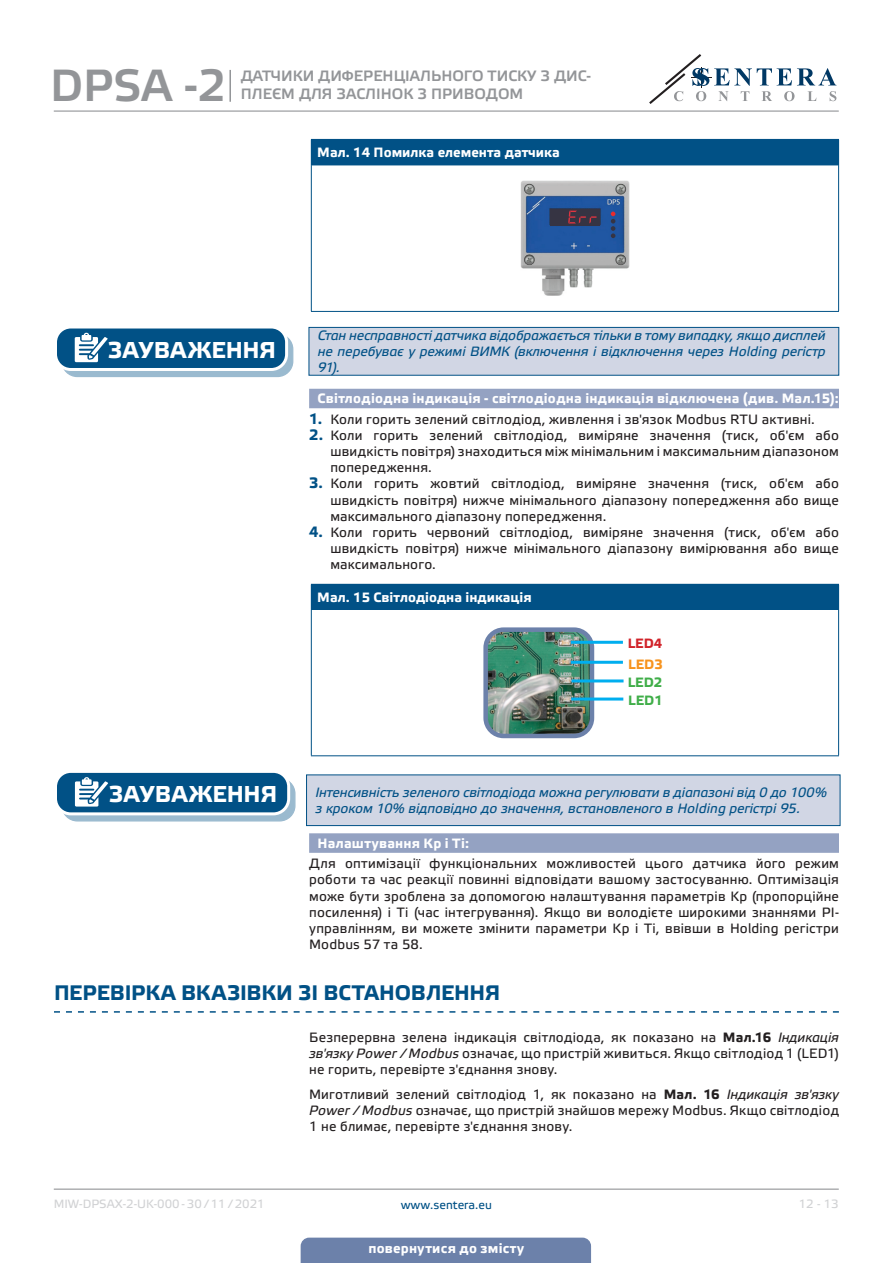
<style>
.page{position:relative;width:893px;height:1263px;background:#fff}
.page>*{position:absolute;margin:0;border:0;box-sizing:border-box;transform-origin:0 0}
.t1{font:45px "Etelka Medium Pro";color:#939598}
.t2{font:700 22.95px "Etelka Text Pro";letter-spacing:.01em;color:#fff}
.t3{font:700 21px "Etelka Text Pro";letter-spacing:-.01em;color:#015186}
.t4{font:15px/18px "Etelka Medium Pro";color:#939598}
.body{font:13.5px/16.2px "Etelka Text Pro";letter-spacing:.015em;color:#231f20;text-align:justify}
.attention{font:italic 13.5px/16.2px "Etelka Text Pro";letter-spacing:-.005em;color:#015186;text-align:justify}
.Number-roman{font:700 13.5px "Etelka Text Pro";letter-spacing:.02em;color:#fff}
.head-table{font:700 13.5px "Etelka Text Pro";color:#fff}
.t5{font:700 13.5px "Etelka Text Pro";color:#40ae49}
.t6{font:700 13.5px "Etelka Text Pro";color:#f7931d}
.t7{font:700 13.5px "Etelka Text Pro";color:#d1232a}
.t8{font:12px "Etelka Text Pro";color:#d1d2d4}
.t9{font:12px "Etelka Text Pro";color:#015186}
.s1{font-weight:700;font-size:15px;color:#015186}
.s2{font-weight:700}
.s3{font-style:italic}
</style>
<div class="page">
<hr style="left:54px;top:111px;width:785px;height:1px;background:#939598">
<hr style="left:54px;top:1188px;width:785px;height:2px;background:#939598">
<svg style="left:649px;top:54px;width:187px;height:50px"></svg>
<div style="left:301px;top:1237px;width:290px;height:26px;background:#6c81aa"></div>
<hr style="left:229px;top:70px;width:2px;height:32px;background:#939598">
<div style="left:309px;top:389px;width:530px;height:19px;background:#94a2c2"></div>
<div style="left:309px;top:833px;width:530px;height:20px;background:#94a2c2"></div>
<svg style="left:54px;top:1011px;width:785px;height:2px"></svg>
<div style="left:311px;top:139px;width:528px;height:26px;background:#015186"></div>
<hr style="left:311px;top:165px;width:1px;height:146px;background:#015186">
<hr style="left:312px;top:165px;width:526px;height:1px;background:#015186">
<hr style="left:838px;top:165px;width:1px;height:146px;background:#015186">
<hr style="left:311px;top:311px;width:528px;height:1px;background:#015186">
<img style="left:521px;top:181px;width:108px;height:115px">
<div style="left:550px;top:209px;width:50px;height:16px;background:#363443"></div>
<svg style="left:611px;top:212px;width:4px;height:26px"></svg>
<svg style="left:568px;top:211px;width:29px;height:12px"></svg>
<div style="left:62px;top:334px;width:231px;height:42px;background:#9abacf;border-radius:15px"></div>
<div style="left:61px;top:333px;width:232px;height:44px;border:1px solid #015186;border-radius:15px"></div>
<div style="left:56px;top:327px;width:231px;height:42px;background:#015186;border-radius:15px"></div>
<div style="left:54px;top:325px;width:234px;height:46px;border:3px solid #fff;border-radius:15px"></div>
<svg style="left:75px;top:333px;width:39px;height:37px"></svg>
<div style="left:309px;top:327px;width:530px;height:48px;background:#d1d6e4"></div>
<div style="left:309px;top:327px;width:530px;height:49px;border:1px solid #015186"></div>
<div style="left:311px;top:584px;width:528px;height:26px;background:#015186"></div>
<hr style="left:311px;top:610px;width:1px;height:145px;background:#015186">
<hr style="left:838px;top:610px;width:1px;height:145px;background:#015186">
<hr style="left:311px;top:755px;width:528px;height:1px;background:#015186">
<img style="left:488px;top:632px;width:101px;height:101px">
<div style="left:483px;top:627px;width:111px;height:111px;border:4px solid #6c81aa;border-radius:18px"></div>
<hr style="left:571px;top:697px;width:52px;height:3px;background:#00aeef">
<hr style="left:571px;top:679px;width:53px;height:3px;background:#00aeef">
<hr style="left:571px;top:661px;width:52px;height:3px;background:#00aeef">
<hr style="left:571px;top:641px;width:52px;height:3px;background:#00aeef">
<svg style="left:62px;top:778px;width:233px;height:43px"></svg>
<div style="left:61px;top:778px;width:235px;height:43px;border:1px solid #015186;border-radius:15px"></div>
<div style="left:56px;top:771px;width:233px;height:43px;background:#015186;border-radius:15px"></div>
<div style="left:54px;top:770px;width:236px;height:45px;border:3px solid #fff;border-radius:15px"></div>
<svg style="left:75px;top:777px;width:40px;height:38px"></svg>
<div style="left:307px;top:775px;width:533px;height:50px;background:#d1d6e4"></div>
<div style="left:306px;top:774px;width:534px;height:52px;border:1px solid #015186"></div>
<h1 class="t1" style="left:50px;top:61px;width:177px">DPSA -2</h1>
<p class="t4" style="left:241px;top:67px;width:352px">ДАТЧИКИ ДИФЕРЕНЦІАЛЬНОГО ТИСКУ З ДИС-<br>ПЛЕЄМ ДЛЯ ЗАСЛІНОК З ПРИВОДОМ</p>
<p class="head-table" style="left:317px;top:144px;width:244px">Мал. 14 Помилка елемента датчика</p>
<p class="t2" style="left:108px;top:335px;width:170px">ЗАУВАЖЕННЯ</p>
<p class="attention" style="left:318px;top:328px;width:509px">Стан несправності датчика відображається тільки в тому випадку, якщо дисплей не перебуває у режимі ВИМК (включення і відключення через Holding регістр 91).</p>
<p class="Number-roman" style="left:318px;top:390px;width:523px">Світлодіодна індикація - світлодіодна індикація відключена (див. Мал.15):</p>
<p class="body" style="left:309px;top:412px;width:507px"><span class="s1">1.</span> Коли горить зелений світлодіод, живлення і зв'язок Modbus RTU активні.</p>
<p class="body" style="left:330px;top:428px;width:510px;text-indent:-21px"><span class="s1">2.</span> Коли горить зелений світлодіод, виміряне значення (тиск, об'єм або швидкість повітря) знаходиться між мінімальним і максимальним діапазоном попередження.</p>
<p class="body" style="left:330px;top:476px;width:510px;text-indent:-21px"><span class="s1">3.</span> Коли горить жовтий світлодіод, виміряне значення (тиск, об'єм або швидкість повітря) нижче мінімального діапазону попередження або вище максимального діапазону попередження.</p>
<p class="body" style="left:330px;top:525px;width:510px;text-indent:-21px"><span class="s1">4.</span> Коли горить червоний світлодіод, виміряне значення (тиск, об'єм або швидкість повітря) нижче мінімального діапазону вимірювання або вище максимального.</p>
<p class="head-table" style="left:317px;top:589px;width:216px">Мал. 15 Світлодіодна індикація</p>
<p class="t7" style="left:628px;top:635px;width:36px">LED4</p>
<p class="t6" style="left:628px;top:656px;width:36px">LED3</p>
<p class="t5" style="left:628px;top:674px;width:36px">LED2</p>
<p class="t5" style="left:628px;top:691px;width:36px">LED1</p>
<p class="t2" style="left:109px;top:780px;width:170px">ЗАУВАЖЕННЯ</p>
<p class="attention" style="left:315px;top:785px;width:513px">Інтенсивність зеленого світлодіода можна регулювати в діапазоні від 0 до 100% з кроком 10% відповідно до значення, встановленого в Holding регістрі 95.</p>
<p class="Number-roman" style="left:318px;top:834px;width:153px">Налаштування Кр і Ті:</p>
<p class="body" style="left:309px;top:856px;width:531px">Для оптимізації функціональних можливостей цього датчика його режим роботи та час реакції повинні відповідати вашому застосуванню. Оптимізація може бути зроблена за допомогою налаштування параметрів Kp (пропорційне посилення) і Ti (час інтегрування). Якщо ви володієте широкими знаннями PI&shy;управлінням, ви можете змінити параметри Kp і Ti, ввівши в Holding регістри Modbus 57 та 58.</p>
<p class="t3" style="left:54px;top:979px;width:448px">ПЕРЕВІРКА ВКАЗІВКИ ЗІ ВСТАНОВЛЕННЯ</p>
<p class="body" style="left:309px;top:1030px;width:531px">Безперервна зелена індикація світлодіода, як показано на <span class="s2">Мал.16</span> <span class="s3">Індикація зв'язку Power / Modbus</span> означає, що пристрій живиться. Якщо світлодіод 1 (LED1) не горить, перевірте з'єднання знову.</p>
<p class="body" style="left:309px;top:1087px;width:531px">Миготливий зелений світлодіод 1, як показано на <span class="s2">Мал. 16</span> <span class="s3">Індикація зв'язку Power / Modbus</span> означає, що пристрій знайшов мережу Modbus. Якщо світлодіод 1 не блимає, перевірте з'єднання знову.</p>
<p class="t8" style="left:54px;top:1197px;width:212px">MIW-DPSAX-2-UK-000 - 30 / 11 / 2021</p>
<p class="t9" style="left:401px;top:1198px;width:93px">www.sentera.eu</p>
<p class="t8" style="left:799px;top:1197px;width:42px">12 - 13</p>
<p class="Number-roman" style="left:368px;top:1239px;width:157px">повернутися до змісту</p>
</div>
